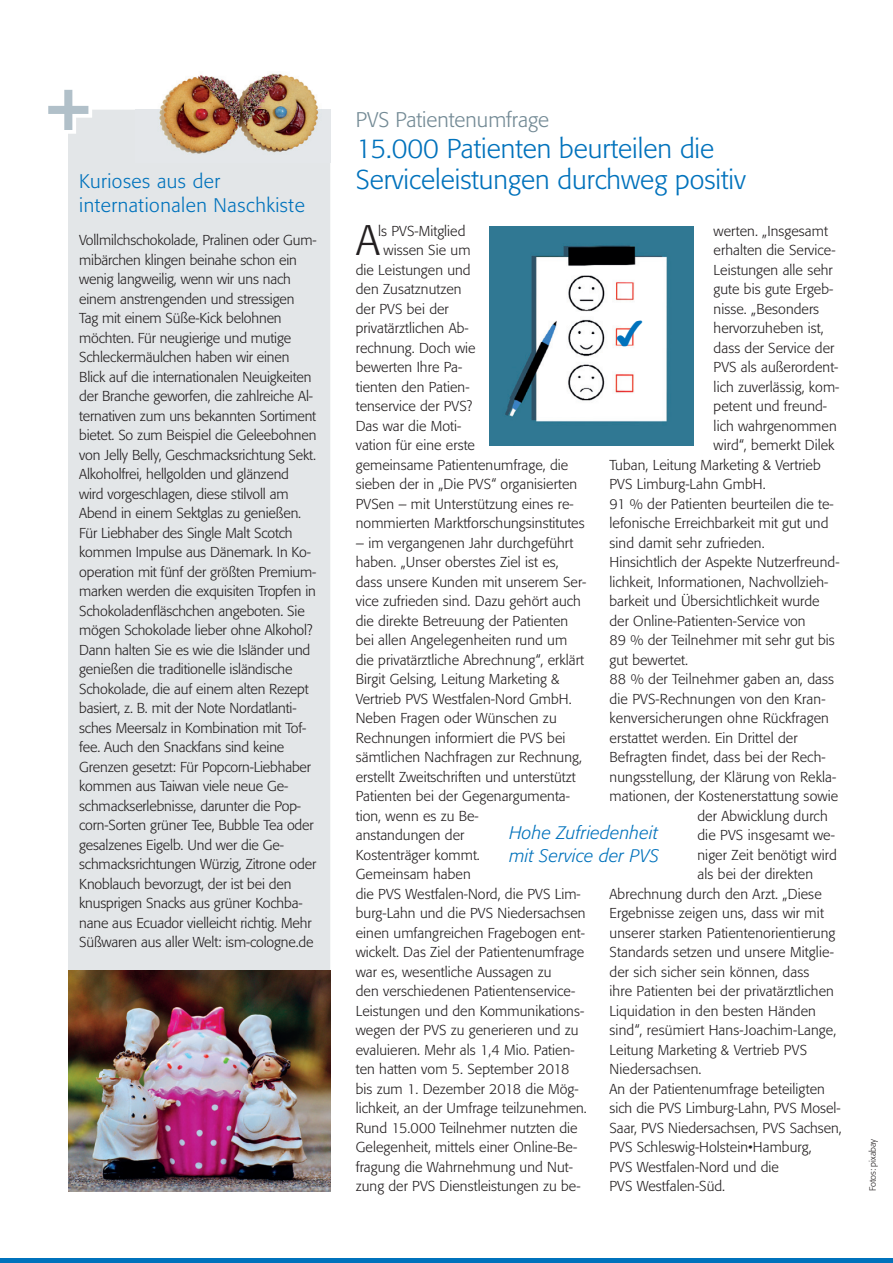
<style>
.page{position:relative;width:893px;height:1263px;background:#fff}
.page>*{position:absolute;margin:0;border:0;box-sizing:border-box;transform-origin:0 0}
.t1{font:300 42.3px "Formata";color:#231f20}
.t2{font:33.15px "Arial Unicode MS";color:#0072bc}
.t3{font:300 27px/31.5px "Formata";color:#0072bc}
.t4{font:300 21px "Formata";color:#738a95}
.t5{font:300 19.5px/24px "Formata BQ";letter-spacing:.025em;color:#0072bc}
.t6{font:italic 300 18px/22.5px "Formata";letter-spacing:.01em;color:#0072bc}
.t7{font:300 14.25px/19.5px "Formata";letter-spacing:.005em;color:#231f20}
.t8{font:300 9px "Formata";color:#231f20}
</style>
<div class="page">
<hr style="left:0;top:1259px;width:893px;height:4px;background:#0072bc">
<div style="left:68px;top:110px;width:262px;height:860px;background:#e3e6e8"></div>
<img style="left:68px;top:1191px;width:262px;height:1px">
<img style="left:68px;top:970px;width:262px;height:221px">
<svg style="left:48px;top:89px;width:44px;height:45px"></svg>
<img style="left:135px;top:73px;width:196px;height:90px">
<img style="left:490px;top:226px;width:203px;height:219px">
<h3 class="t5" style="left:79px;top:171px;width:227px">Kurioses aus der internationalen Naschkiste</h3>
<p class="t7" style="left:79px;top:232px;width:239px">Vollmilchschokolade, Pralinen oder Gum&shy;mibärchen klingen beinahe schon ein wenig langweilig, wenn wir uns nach einem anstrengenden und stressigen Tag mit einem Süße-Kick belohnen möchten. Für neugierige und mutige Schleckermäulchen haben wir einen Blick auf die internationalen Neuigkeiten der Branche geworfen, die zahlreiche Al&shy;ternativen zum uns bekannten Sortiment bietet. So zum Beispiel die Geleebohnen von Jelly Belly, Geschmacksrichtung Sekt.<br>Alkoholfrei, hellgolden und glänzend wird vorgeschlagen, diese stilvoll am Abend in einem Sektglas zu genießen.<br>Für Liebhaber des Single Malt Scotch kommen Impulse aus Dänemark. In Ko&shy;operation mit fünf der größten Premium&shy;marken werden die exquisiten Tropfen in Schokoladenfläschchen angeboten. Sie mögen Schokolade lieber ohne Alkohol?<br>Dann halten Sie es wie die Isländer und genießen die traditionelle isländische Schokolade, die auf einem alten Rezept basiert, z. B. mit der Note Nordatlanti&shy;sches Meersalz in Kombination mit Tof&shy;fee. Auch den Snackfans sind keine Grenzen gesetzt: Für Popcorn-Liebhaber kommen aus Taiwan viele neue Ge&shy;schmackserlebnisse, darunter die Pop&shy;corn-Sorten grüner Tee, Bubble Tea oder gesalzenes Eigelb. Und wer die Ge&shy;schmacksrichtungen Würzig, Zitrone oder Knoblauch bevorzugt, der ist bei den knusprigen Snacks aus grüner Kochba&shy;nane aus Ecuador vielleicht richtig. Mehr Süßwaren aus aller Welt: ism-cologne.de</p>
<h3 class="t4" style="left:356px;top:110px;width:195px">PVS Patientenumfrage</h3>
<h3 class="t3" style="left:356px;top:134px;width:392px">15.000 Patienten beurteilen die<br>Serviceleistungen durchweg positiv</h3>
<p class="t7" style="left:378px;top:222px;width:89px">ls PVS-Mitglied</p>
<p class="t7" style="left:384px;top:242px;width:88px">wissen Sie um</p>
<p class="t7" style="left:356px;top:261px;width:116px">die Leistungen und</p>
<p class="t7" style="left:356px;top:281px;width:107px">den Zusatznutzen</p>
<p class="t7" style="left:356px;top:300px;width:95px">der PVS bei der</p>
<p class="t7" style="left:356px;top:320px;width:114px">privatärztlichen Ab-</p>
<p class="t7" style="left:356px;top:339px;width:121px">rechnung. Doch wie</p>
<p class="t7" style="left:356px;top:359px;width:108px">bewerten Ihre Pa-</p>
<p class="t7" style="left:356px;top:378px;width:115px">tienten den Patien-</p>
<p class="t7" style="left:356px;top:398px;width:118px">tenservice der PVS?</p>
<p class="t7" style="left:356px;top:417px;width:107px">Das war die Moti -</p>
<p class="t7" style="left:356px;top:437px;width:121px">vation für eine erste</p>
<p class="t7" style="left:356px;top:456px;width:214px">gemeinsame Patientenumfrage, die</p>
<p class="t7" style="left:356px;top:476px;width:223px">sieben der in „Die PVS“ organisierten</p>
<p class="t7" style="left:356px;top:495px;width:219px">PVSen – mit Unterstützung eines re-</p>
<p class="t7" style="left:356px;top:515px;width:230px">nommierten Marktforschungsinstitutes</p>
<p class="t7" style="left:356px;top:534px;width:233px">– im vergangenen Jahr durchgeführt haben. „Unser oberstes Ziel ist es, dass unsere Kunden mit unserem Ser&shy;vice zufrieden sind. Dazu gehört auch die direkte Betreuung der Patienten bei allen Angelegenheiten rund um die privatärztliche Abrechnung“, erklärt Birgit Gelsing, Leitung Marketing &amp; Vertrieb PVS Westfalen-Nord GmbH.<br>Neben Fragen oder Wünschen zu Rechnungen informiert die PVS bei sämtlichen Nachfragen zur Rechnung, erstellt Zweitschriften und unterstützt Patienten bei der Gegenargumenta&shy;tion, wenn es zu Be-<br>anstandungen der<br>Kostenträger kommt.<br>Gemeinsam haben<br>die PVS Westfalen-Nord, die PVS Lim&shy;burg-Lahn und die PVS Niedersachsen einen umfangreichen Fragebogen ent&shy;wickelt. Das Ziel der Patientenumfrage war es, wesentliche Aussagen zu<br>den verschiedenen Patientenservice-Leistungen und den Kommunikations - wegen der PVS zu generieren und zu evaluieren. Mehr als 1,4 Mio. Patien&shy;ten hatten vom 5. September 2018 bis zum 1. Dezember 2018 die Mög&shy;lichkeit, an der Umfrage teilzunehmen.<br>Rund 15.000 Teilnehmer nutzten die Gelegenheit, mittels einer Online-Be&shy;fragung die Wahrnehmung und Nut&shy;zung der PVS Dienstleistungen zu be-</p>
<h1 class="t1" style="left:356px;top:222px;width:25px">A</h1>
<p class="t7" style="left:714px;top:222px;width:116px">werten. „Insgesamt</p>
<p class="t7" style="left:714px;top:242px;width:123px">erhalten die Service-</p>
<p class="t7" style="left:714px;top:261px;width:121px">Leistungen alle sehr</p>
<p class="t7" style="left:714px;top:281px;width:121px">gute bis gute Ergeb-</p>
<p class="t7" style="left:714px;top:300px;width:107px">nisse. „Besonders</p>
<p class="t7" style="left:714px;top:320px;width:112px">hervorzuheben ist,</p>
<p class="t7" style="left:714px;top:339px;width:122px">dass der Service der</p>
<p class="t7" style="left:714px;top:359px;width:126px">PVS als außerordent-</p>
<p class="t7" style="left:714px;top:378px;width:127px">lich zuverlässig, kom-</p>
<p class="t7" style="left:714px;top:398px;width:115px">petent und freund-</p>
<p class="t7" style="left:714px;top:417px;width:125px">lich wahrgenommen</p>
<p class="t7" style="left:714px;top:437px;width:122px">wird“, bemerkt Dilek</p>
<p class="t7" style="left:609px;top:456px;width:213px">Tuban, Leitung Marketing &amp; Vertrieb</p>
<p class="t7" style="left:609px;top:476px;width:158px">PVS Limburg-Lahn GmbH.</p>
<p class="t7" style="left:609px;top:495px;width:226px">91 % der Patienten beurteilen die te-</p>
<p class="t7" style="left:609px;top:515px;width:220px">lefonische Erreichbarkeit mit gut und</p>
<p class="t7" style="left:609px;top:534px;width:157px">sind damit sehr zufrieden.</p>
<p class="t7" style="left:609px;top:554px;width:231px">Hinsichtlich der Aspekte Nutzerfreund-</p>
<p class="t7" style="left:609px;top:573px;width:220px">lichkeit, Informationen, Nachvollzieh-</p>
<p class="t7" style="left:609px;top:593px;width:212px">barkeit und Übersichtlichkeit wurde</p>
<p class="t7" style="left:609px;top:612px;width:198px">der Online-Patienten-Service von</p>
<p class="t7" style="left:609px;top:632px;width:227px">89 % der Teilnehmer mit sehr gut bis</p>
<p class="t7" style="left:609px;top:651px;width:80px">gut bewertet.</p>
<p class="t7" style="left:609px;top:671px;width:226px">88 % der Teilnehmer gaben an, dass</p>
<p class="t7" style="left:609px;top:690px;width:218px">die PVS-Rechnungen von den Kran-</p>
<p class="t7" style="left:609px;top:710px;width:221px">kenversicherungen ohne Rückfragen</p>
<p class="t7" style="left:609px;top:729px;width:190px">erstattet werden. Ein Drittel der</p>
<p class="t7" style="left:609px;top:749px;width:218px">Befragten findet, dass bei der Rech-</p>
<p class="t7" style="left:609px;top:768px;width:228px">nungsstellung, der Klärung von Rekla-</p>
<p class="t7" style="left:609px;top:788px;width:230px">mationen, der Kostenerstattung sowie</p>
<p class="t7" style="left:697px;top:807px;width:132px">der Abwicklung durch</p>
<p class="t7" style="left:697px;top:827px;width:139px">die PVS insgesamt we-</p>
<p class="t7" style="left:697px;top:846px;width:141px">niger Zeit benötigt wird</p>
<p class="t7" style="left:697px;top:866px;width:117px">als bei der direkten</p>
<p class="t7" style="left:609px;top:885px;width:214px">Abrechnung durch den Arzt. „Diese</p>
<p class="t7" style="left:609px;top:905px;width:216px">Ergebnisse zeigen uns, dass wir mit</p>
<p class="t7" style="left:609px;top:924px;width:227px">unserer starken Patientenorientierung</p>
<p class="t7" style="left:609px;top:944px;width:226px">Standards setzen und unsere Mitglie-</p>
<p class="t7" style="left:609px;top:963px;width:201px">der sich sicher sein können, dass</p>
<p class="t7" style="left:609px;top:983px;width:226px">ihre Patienten bei der privatärztlichen</p>
<p class="t7" style="left:609px;top:1002px;width:208px">Liquidation in den besten Händen</p>
<p class="t7" style="left:609px;top:1022px;width:228px">sind“, resümiert Hans-Joachim-Lange,</p>
<p class="t7" style="left:609px;top:1041px;width:199px">Leitung Marketing &amp; Vertrieb PVS</p>
<p class="t7" style="left:609px;top:1061px;width:94px">Niedersachsen.</p>
<p class="t7" style="left:609px;top:1080px;width:217px">An der Patientenumfrage beteiligten</p>
<p class="t7" style="left:609px;top:1100px;width:233px">sich die PVS Limburg-Lahn, PVS Mosel-</p>
<p class="t7" style="left:609px;top:1119px;width:234px">Saar, PVS Niedersachsen, PVS Sachsen,</p>
<p class="t7" style="left:609px;top:1139px;width:204px">PVS Schleswig-Holstein•Hamburg,</p>
<p class="t7" style="left:609px;top:1158px;width:171px">PVS Westfalen-Nord und die</p>
<p class="t7" style="left:609px;top:1178px;width:117px">PVS Westfalen-Süd.</p>
<h2 class="t2" style="left:616px;top:315px;width:30px">✔</h2>
<p class="t6" style="left:509px;top:823px;width:151px">Hohe Zufriedenheit mit Service der PVS</p>
<p class="t8" style="left:869px;top:1191px;width:54px;rotate:-90deg">Fotos: pixabay</p>
</div>
